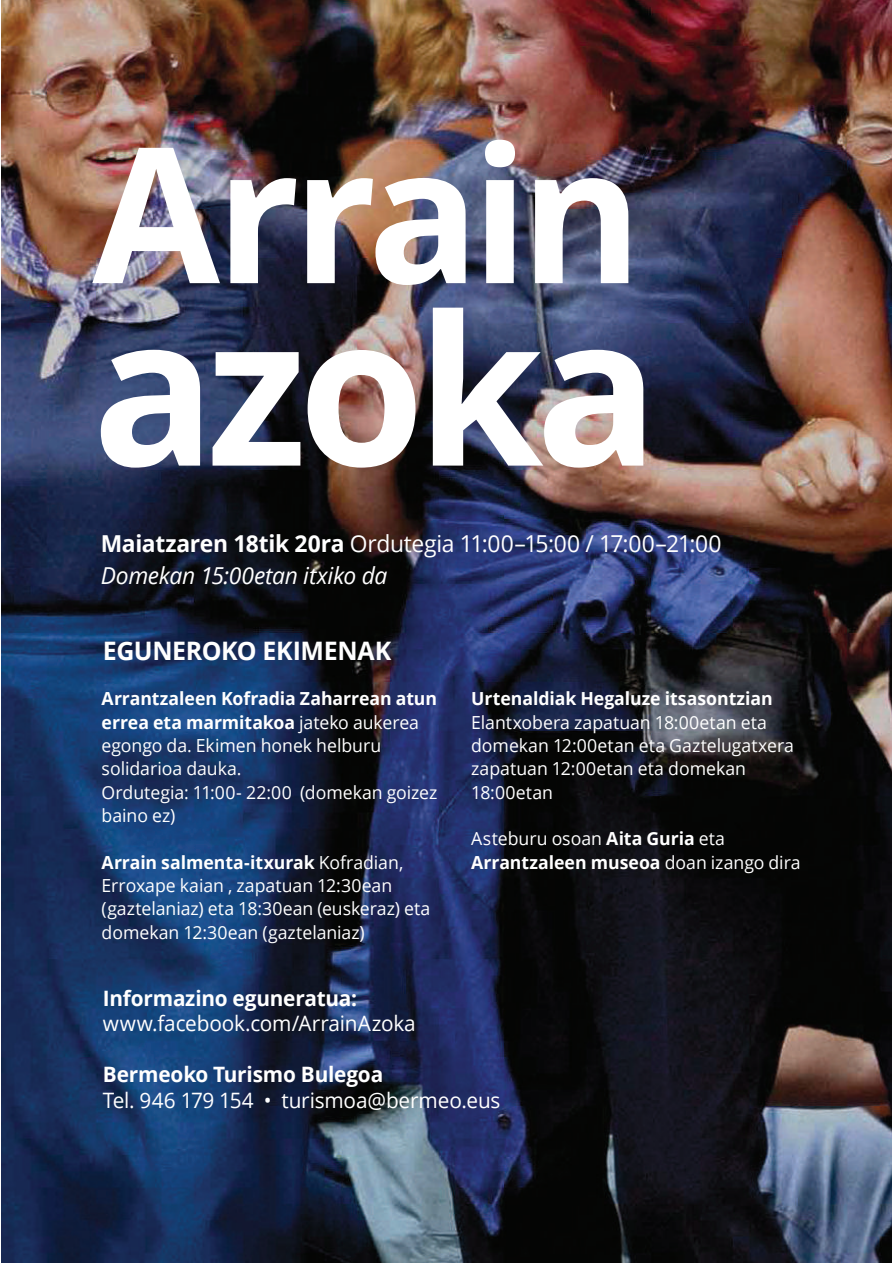
<style>
.page{position:relative;width:893px;height:1263px;background:#fff}
.page>*{position:absolute;margin:0;border:0;box-sizing:border-box;transform-origin:0 0}
.t1{font:700 207.9px "Open Sans";letter-spacing:-.04em;color:#fff}
.t2{font:700 188.85px "Open Sans";letter-spacing:-.04em;color:#fff}
.t3{font:700 25.5px "Open Sans";letter-spacing:-.015em;color:#fff}
.t4{font:23.4px/31.8px "Open Sans";letter-spacing:-.015em;color:#fff}
.t5{font:21.15px "Open Sans";letter-spacing:-.01em;color:#fff}
.t6{font:700 21.15px "Open Sans";letter-spacing:-.01em;color:#fff}
.t7{font:18px/23.4px "Open Sans";color:#fff}
.t8{font:700 18px "Open Sans";letter-spacing:-.005em;color:#fff}
.s1{font-weight:700}
.s2{font-style:italic}
</style>
<div class="page">
<img style="left:1px;top:0;width:890px;height:1263px">
<h2 class="t2" style="left:92px;top:139px;width:551px">Arrain</h2>
<h1 class="t1" style="left:92px;top:306px;width:568px">azoka</h1>
<p class="t4" style="left:101px;top:530px;width:622px"><span class="s1">Maiatzaren 18tik 20ra</span> Ordutegia 11:00–15:00 / 17:00–21:00<br><span class="s2">Domekan 15:00etan itxiko da</span></p>
<h3 class="t3" style="left:103px;top:641px;width:290px">EGUNEROKO EKIMENAK</h3>
<p class="t7" style="left:102px;top:689px;width:337px"><span class="s1">Arrantzaleen Kofradia Zaharrean atun errea eta marmitakoa</span> jateko aukerea egongo da. Ekimen honek helburu solidarioa dauka.<br>Ordutegia: 11:00- 22:00 (domekan goizez baino ez)</p>
<p class="t7" style="left:102px;top:852px;width:330px"><span class="s1">Arrain salmenta-itxurak</span> Kofradian, Erroxape kaian , zapatuan 12:30ean (gaztelaniaz) eta 18:30ean (euskeraz) eta domekan 12:30ean (gaztelaniaz)</p>
<p class="t8" style="left:471px;top:692px;width:303px">Urtenaldiak Hegaluze itsasontzian</p>
<p class="t7" style="left:471px;top:712px;width:324px">Elantxobera zapatuan 18:00etan eta domekan 12:00etan eta Gaztelugatxera zapatuan 12:00etan eta domekan<br>18:00etan</p>
<p class="t7" style="left:471px;top:829px;width:331px">Asteburu osoan <span class="s1">Aita Guria</span> eta<br><span class="s1">Arrantzaleen museoa</span> doan izango dira</p>
<p class="t6" style="left:103px;top:990px;width:256px">Informazino eguneratua:</p>
<p class="t5" style="left:103px;top:1015px;width:314px">www.facebook.com/ArrainAzoka</p>
<p class="t6" style="left:103px;top:1066px;width:282px">Bermeoko Turismo Bulegoa</p>
<p class="t5" style="left:103px;top:1092px;width:399px">Tel. 946 179 154 • turismoa@bermeo.eus</p>
</div>
